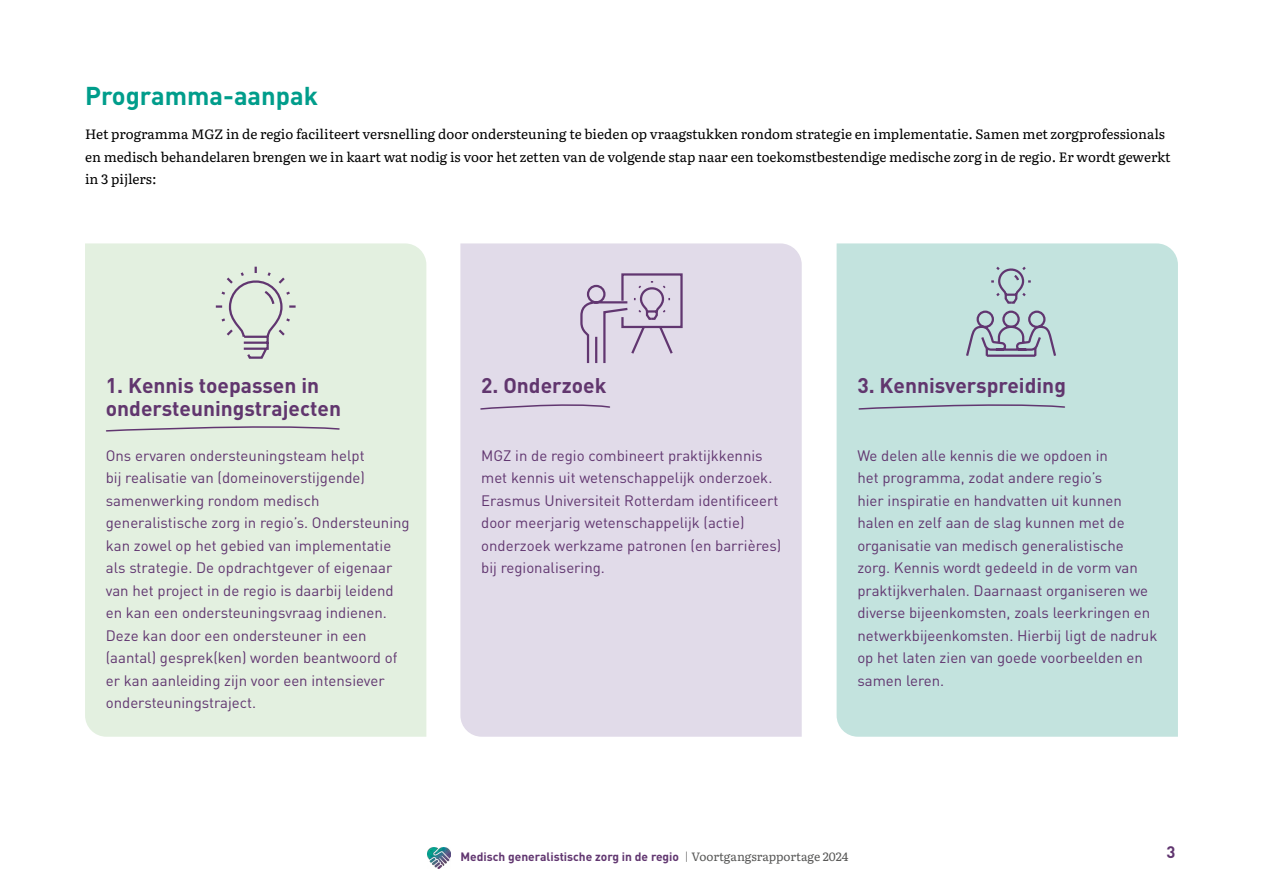
<style>
.page{position:relative;width:1263px;height:893px;background:#fff}
.page>*{position:absolute;margin:0;border:0;box-sizing:border-box;transform-origin:0 0}
.t1{font:700 25.5px "DIN Pro";color:#009d8b}
.t2{font:700 21px/22.5px "DIN Pro";color:#61366e}
.t3{font:700 16.5px "DIN Pro";color:#613670}
.t4{font:15px/22.5px "DIN Pro";color:#613670}
.t5{font:13.5px/22.5px "Literata";color:#000}
.t6{font:700 12px "DIN Pro";color:#613670}
.s1{font-weight:300;color:#575756}
.s2{font-family:"Literata";font-weight:400;color:#575756}
</style>
<div class="page">
<img style="left:428px;top:847px;width:22px;height:21px">
<div style="left:85px;top:243px;width:341px;height:494px;background:#e3f0e0"></div>
<svg style="left:105px;top:424px;width:236px;height:8px;background:#cacdcb"></svg>
<div style="left:460px;top:243px;width:342px;height:494px;background:#e1dbe9"></div>
<div style="left:837px;top:243px;width:341px;height:494px;background:#c3e3de"></div>
<svg style="left:858px;top:402px;width:208px;height:8px;background:#b0c2c9"></svg>
<div style="left:479px;top:272px;width:205px;height:228px;background:#e1dbe9"></div>
<svg style="left:214px;top:264px;width:84px;height:96px;background:#d6ded5"></svg>
<svg style="left:965px;top:264px;width:92px;height:94px;background:#b4c9cd"></svg>
<p class="t1" style="left:85px;top:78px;width:234px">Programma-aanpak</p>
<p class="t5" style="left:85px;top:122px;width:1087px">Het programma MGZ in de regio faciliteert versnelling door ondersteuning te bieden op vraagstukken rondom strategie en implementatie. Samen met zorgprofessionals en medisch behandelaren brengen we in kaart wat nodig is voor het zetten van de volgende stap naar een toekomstbestendige medische zorg in de regio. Er wordt gewerkt in 3 pijlers:</p>
<p class="t2" style="left:106px;top:374px;width:237px">1. Kennis toepassen in ondersteuningstrajecten</p>
<p class="t4" style="left:106px;top:444px;width:305px">Ons ervaren ondersteuningsteam helpt<br>bij realisatie van (domeinoverstijgende) samenwerking rondom medisch generalistische zorg in regio’s. Ondersteuning kan zowel op het gebied van implementatie als strategie. De opdrachtgever of eigenaar van het project in de regio is daarbij leidend en kan een ondersteuningsvraag indienen.<br>Deze kan door een ondersteuner in een (aantal) gesprek(ken) worden beantwoord of er kan aanleiding zijn voor een intensiever ondersteuningstraject.</p>
<p class="t2" style="left:481px;top:374px;width:127px">2. Onderzoek</p>
<p class="t4" style="left:481px;top:444px;width:302px">MGZ in de regio combineert praktijkkennis met kennis uit wetenschappelijk onderzoek.<br>Erasmus Universiteit Rotterdam identificeert door meerjarig wetenschappelijk (actie) onderzoek werkzame patronen (en barrières) bij regionalisering.</p>
<p class="t2" style="left:857px;top:374px;width:210px">3. Kennisverspreiding</p>
<p class="t4" style="left:857px;top:444px;width:301px">We delen alle kennis die we opdoen in<br>het programma, zodat andere regio’s<br>hier inspiratie en handvatten uit kunnen halen en zelf aan de slag kunnen met de organisatie van medisch generalistische zorg. Kennis wordt gedeeld in de vorm van praktijkverhalen. Daarnaast organiseren we diverse bijeenkomsten, zoals leerkringen en netwerkbijeenkomsten. Hierbij ligt de nadruk op het laten zien van goede voorbeelden en samen leren.</p>
<p class="t6" style="left:460px;top:848px;width:389px">Medisch generalistische zorg in de regio <span class="s1">|</span> <span class="s2">Voortgangsrapportage 2024</span></p>
<p class="t3" style="left:1166px;top:841px;width:10px">3</p>
</div>
